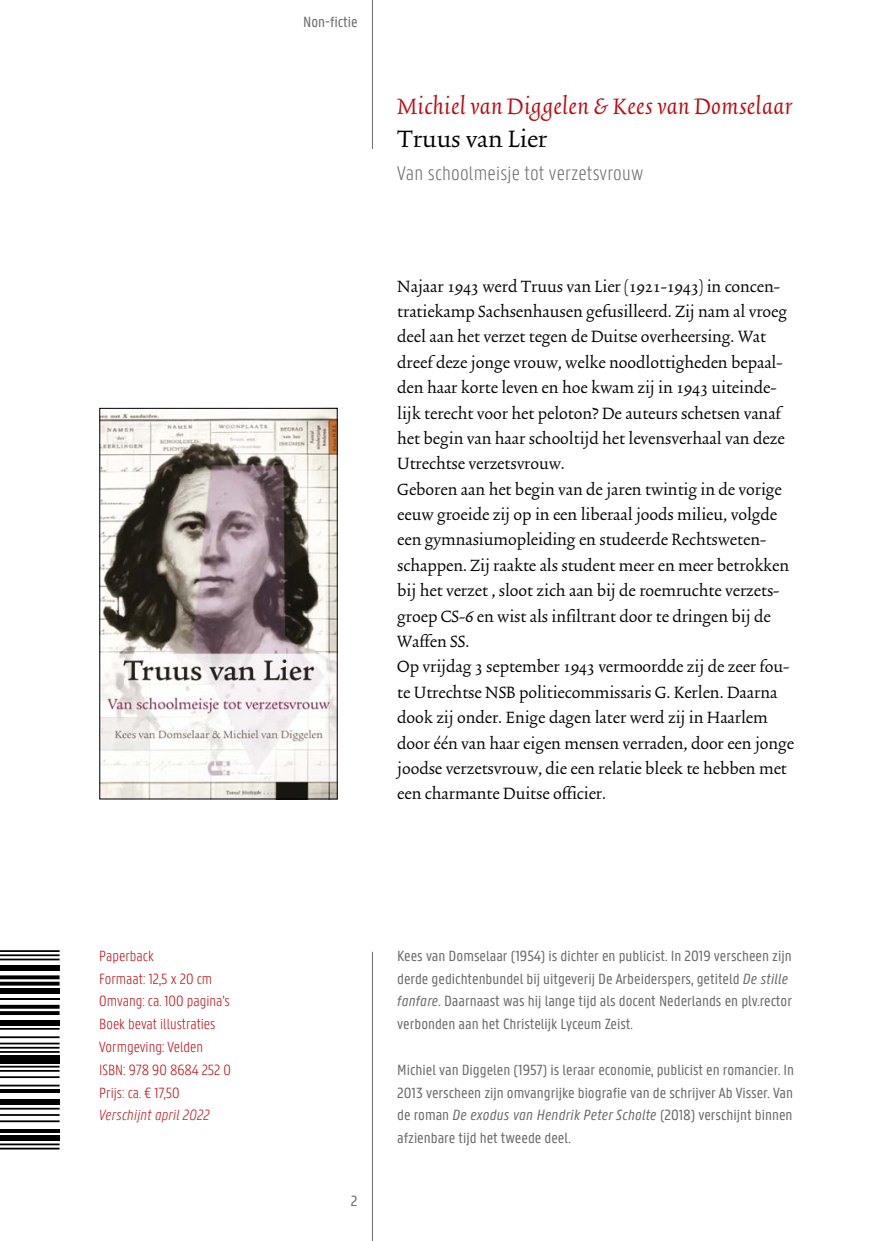
<style>
.page{position:relative;width:874px;height:1241px;background:#fff}
.page>*{position:absolute;margin:0;border:0;box-sizing:border-box;transform-origin:0 0}
.t1{font:28px "Trinite No 2 Rom Wid Ita";letter-spacing:.015em;color:#bd0710}
.t2{font:28px "Trinite No 2 Rom Wid";color:#000}
.t3{font:300 21px "Panno Text";letter-spacing:.01em;color:#6a6a6c}
.t4{font:19.25px/25.4px "Trinite No 2 Rom Wid";color:#000}
.t5{font:15.75px/22.8px "Panno Text";color:#6a6a6c}
.t6{font:300 15.75px/22.8px "Panno Text";color:#bd0710}
.t7{font:italic 300 15.75px "Panno Text";letter-spacing:.01em;color:#bd0710}
.s1{font-style:italic}
</style>
<div class="page">
<hr style="left:372px;top:0;width:1px;height:149px;background:#6a6a6c">
<hr style="left:372px;top:951px;width:1px;height:289px;background:#6a6a6c">
<hr style="left:0;top:1143px;width:60px;height:2px;background:#000">
<hr style="left:0;top:1147px;width:60px;height:2px;background:#000">
<div style="left:0;top:1134px;width:60px;height:6px;background:#000"></div>
<svg style="left:0;top:1129px;width:60px;height:3px"></svg>
<hr style="left:0;top:1107px;width:60px;height:2px;background:#000">
<hr style="left:0;top:1113px;width:60px;height:2px;background:#000">
<hr style="left:0;top:1120px;width:60px;height:1px;background:#000">
<div style="left:0;top:1099px;width:60px;height:6px;background:#000"></div>
<svg style="left:0;top:1089px;width:60px;height:3px"></svg>
<hr style="left:0;top:1065px;width:60px;height:2px;background:#000">
<hr style="left:0;top:1069px;width:60px;height:2px;background:#000">
<hr style="left:0;top:1076px;width:60px;height:1px;background:#000">
<hr style="left:0;top:1084px;width:60px;height:2px;background:#000">
<div style="left:0;top:1055px;width:60px;height:8px;background:#000"></div>
<hr style="left:0;top:1027px;width:60px;height:2px;background:#000">
<hr style="left:0;top:1036px;width:60px;height:1px;background:#000">
<hr style="left:0;top:1042px;width:60px;height:2px;background:#000">
<hr style="left:0;top:1046px;width:60px;height:2px;background:#000">
<hr style="left:0;top:1050px;width:60px;height:2px;background:#000">
<div style="left:0;top:1019px;width:60px;height:6px;background:#000"></div>
<svg style="left:0;top:1004px;width:60px;height:4px"></svg>
<svg style="left:0;top:1011px;width:60px;height:3px"></svg>
<hr style="left:0;top:998px;width:60px;height:2px;background:#000">
<div style="left:0;top:987px;width:60px;height:6px;background:#000"></div>
<svg style="left:0;top:975px;width:60px;height:4px"></svg>
<svg style="left:0;top:981px;width:60px;height:4px"></svg>
<div style="left:0;top:964px;width:60px;height:6px;background:#000"></div>
<hr style="left:0;top:950px;width:60px;height:1px;background:#000">
<hr style="left:0;top:954px;width:60px;height:2px;background:#000">
<hr style="left:0;top:958px;width:60px;height:2px;background:#000">
<img style="left:101px;top:410px;width:234px;height:387px">
<p class="t6" style="left:99px;top:944px;width:133px">Paperback<br>Formaat: 12,5 x 20 cm<br>Omvang: ca. 100 pagina’s<br>Boek bevat illustraties<br>Vormgeving: Velden<br>ISBN: 978 90 8684 252 0<br>Prijs: ca. € 17,50</p>
<p class="t7" style="left:99px;top:1106px;width:112px">Verschijnt april 2022</p>
<p class="t5" style="left:303px;top:11px;width:56px">Non-fictie</p>
<h1 class="t1" style="left:397px;top:93px;width:396px">Michiel van Diggelen &amp; Kees van Domselaar</h1>
<h1 class="t2" style="left:397px;top:126px;width:151px">Truus van Lier</h1>
<p class="t3" style="left:397px;top:163px;width:247px">Van schoolmeisje tot verzetsvrouw</p>
<p class="t4" style="left:397px;top:274px;width:398px">Najaar 1943 werd Truus van Lier (1921-1943) in concen&shy;tratiekamp Sachsenhausen gefusilleerd. Zij nam al vroeg deel aan het verzet tegen de Duitse overheersing. Wat dreef deze jonge vrouw, welke noodlottigheden bepaal&shy;den haar korte leven en hoe kwam zij in 1943 uiteinde&shy;lijk terecht voor het peloton? De auteurs schetsen vanaf het begin van haar schooltijd het levensverhaal van deze Utrechtse verzetsvrouw.<br>Geboren aan het begin van de jaren twintig in de vorige eeuw groeide zij op in een liberaal joods milieu, volgde een gymnasiumopleiding en studeerde Rechtsweten&shy;schappen. Zij raakte als student meer en meer betrokken bij het verzet , sloot zich aan bij de roemruchte verzets&shy;groep CS-6 en wist als infiltrant door te dringen bij de Waffen SS.<br>Op vrijdag 3 september 1943 vermoordde zij de zeer fou&shy;te Utrechtse NSB politiecommissaris G. Kerlen. Daarna dook zij onder. Enige dagen later werd zij in Haarlem door één van haar eigen mensen verraden, door een jonge joodse verzetsvrouw, die een relatie bleek te hebben met een charmante Duitse officier.</p>
<p class="t5" style="left:351px;top:1189px;width:8px">2</p>
<p class="t5" style="left:397px;top:944px;width:396px">Kees van Domselaar (1954) is dichter en publicist. In 2019 verscheen zijn derde gedichtenbundel bij uitgeverij De Arbeiderspers, getiteld <span class="s1">De stille fanfare</span>. Daarnaast was hij lange tijd als docent Nederlands en plv.rector verbonden aan het Christelijk Lyceum Zeist.</p>
<p class="t5" style="left:397px;top:1058px;width:398px;text-align:justify">Michiel van Diggelen (1957) is leraar economie, publicist en romancier. In 2013 verscheen zijn omvangrijke biografie van de schrijver Ab Visser. Van de roman <span class="s1">De exodus van Hendrik Peter Scholte</span> (2018) verschijnt binnen afzienbare tijd het tweede deel.</p>
</div>
